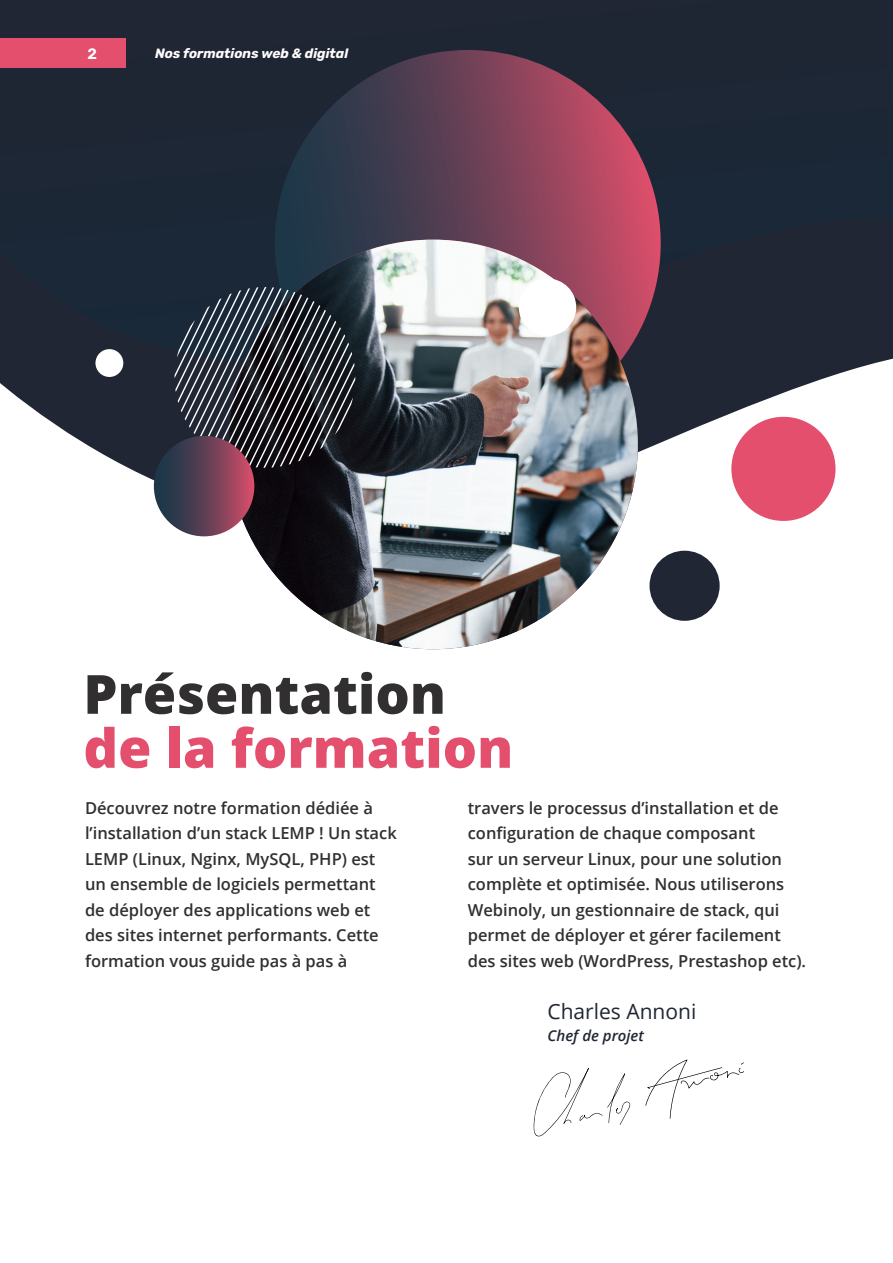
<style>
.page{position:relative;width:893px;height:1263px;background:#fff}
.page>*{position:absolute;margin:0;border:0;box-sizing:border-box;transform-origin:0 0}
.Sub_Headline{font:800 54px "Open Sans";color:#e34f6c}
.Sub_Headline-2{font:800 54px "Open Sans";color:#312f30}
.Headliners{font:21px "Open Sans";color:#202633}
.Body_Text{font:600 16.5px/25.5px "Open Sans";color:#312f30}
.Headliners-2{font:italic 600 15px "Open Sans";color:#202633}
.t1{font:600 15px "Rubik";color:#fff}
.t2{font:italic 700 13.5px "Rubik";color:#fffeff}
</style>
<div class="page">
<svg style="left:0;top:364px;width:871px;height:235px"></svg>
<div style="left:0;top:0;width:892px;height:364px;background:#1e2634"></div>
<svg style="left:259px;top:50px;width:417px;height:401px;background:#59394d"></svg>
<img style="left:228px;top:240px;width:410px;height:409px;border-radius:205px">
<div style="left:519px;top:279px;width:57px;height:57px;background:#fff;border-radius:50%"></div>
<svg style="left:175px;top:287px;width:180px;height:181px;background:#3b4048"></svg>
<div style="left:731px;top:417px;width:104px;height:104px;background:#e34f6c;border-radius:50%"></div>
<div style="left:649px;top:551px;width:71px;height:70px;background:#202633;border-radius:50%"></div>
<div style="left:95px;top:349px;width:28px;height:28px;background:#fff;border-radius:50%"></div>
<svg style="left:154px;top:436px;width:100px;height:100px;background:#643f55"></svg>
<svg style="left:533px;top:1068px;width:97px;height:69px"></svg>
<svg style="left:645px;top:1059px;width:99px;height:60px"></svg>
<svg style="left:892px;top:0;width:1px;height:359px"></svg>
<div style="left:0;top:38px;width:125px;height:30px;background:#e34f6c"></div>
<p class="t1" style="left:88px;top:45px;width:11px">2</p>
<p class="t2" style="left:155px;top:45px;width:195px">Nos formations web &amp; digital</p>
<p class="Sub_Headline-2" style="left:83px;top:653px;width:364px">Présentation</p>
<p class="Sub_Headline" style="left:83px;top:707px;width:431px">de la formation</p>
<p class="Body_Text" style="left:85px;top:795px;width:313px">Découvrez notre formation dédiée à l’installation d’un stack LEMP ! Un stack LEMP (Linux, Nginx, MySQL, PHP) est un ensemble de logiciels permettant de déployer des applications web et des sites internet performants. Cette formation vous guide pas à pas à</p>
<p class="Body_Text" style="left:468px;top:795px;width:340px">travers le processus d’installation et de configuration de chaque composant<br>sur un serveur Linux, pour une solution complète et optimisée. Nous utiliserons Webinoly, un gestionnaire de stack, qui permet de déployer et gérer facilement des sites web (WordPress, Prestashop etc).</p>
<p class="Headliners" style="left:547px;top:997px;width:150px">Charles Annoni</p>
<p class="Headliners-2" style="left:548px;top:1025px;width:98px">Chef de projet</p>
</div>
